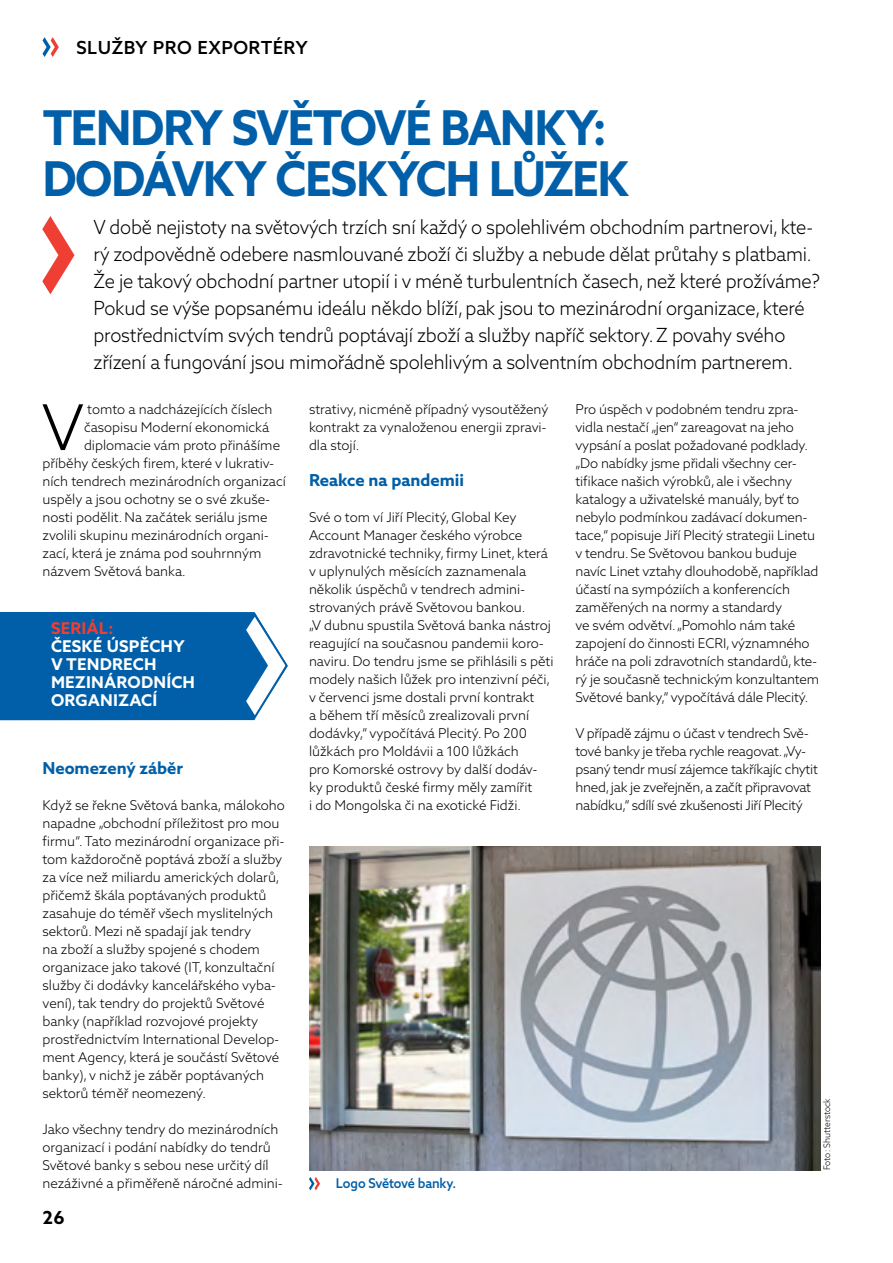
<style>
.page{position:relative;width:893px;height:1263px;background:#fff}
.page>*{position:absolute;margin:0;border:0;box-sizing:border-box;transform-origin:0 0}
.t1{font:300 63.15px "Azo Sans 2";color:#000}
.t2{font:700 48px/51px "Azo Sans 2";letter-spacing:-.045em;color:#005fa8;scale:.95 1}
.t3{font:300 19.5px/27px "Azo Sans 2";letter-spacing:-.01em;color:#000;scale:.95 1}
.t4{font:500 18px "Azo Sans 2";letter-spacing:.025em;color:#000}
.t5{font:700 18px "Azo Sans 2";color:#000}
.t6{font:700 16.5px "Azo Sans 2";color:#005fa8}
.t7{font:700 16.2px/18px "Azo Sans 2";letter-spacing:.01em;color:#fff}
.t8{font:700 16.2px "Azo Sans 2";letter-spacing:.01em;color:#ef3e33}
.t9{font:300 13.5px/18px "Azo Sans 2";color:#000}
.t10{font:300 13.5px/18px "Azo Sans 2";letter-spacing:-.02em;color:#000}
.t11{font:500 13.5px "Azo Sans 2";letter-spacing:-.01em;color:#005fa8;scale:.95 1}
.t12{font:300 9px "Azo Sans 2";color:#000;scale:.95 1}
</style>
<div class="page">
<svg style="left:43px;top:37px;width:16px;height:20px"></svg>
<img style="left:309px;top:846px;width:512px;height:324px">
<svg style="left:309px;top:1177px;width:11px;height:13px"></svg>
<svg style="left:42px;top:216px;width:32px;height:78px"></svg>
<svg style="left:0;top:611px;width:288px;height:110px;background:#1e72b2"></svg>
<h3 class="t4" style="left:77px;top:37px;width:233px">SLUŽBY PRO EXPORTÉRY</h3>
<h2 class="t2" style="left:43px;top:103px;width:619px">TENDRY SVĚTOVÉ BANKY:<br>DODÁVKY ČESKÝCH LŮŽEK</h2>
<p class="t3" style="left:94px;top:213px;width:766px">V době nejistoty na světových trzích sní každý o spolehlivém obchodním partnerovi, kte&shy;rý zodpovědně odebere nasmlouvané zboží či služby a nebude dělat průtahy s platbami.<br>Že je takový obchodní partner utopií i v méně turbulentních časech, než které prožíváme?<br>Pokud se výše popsanému ideálu někdo blíží, pak jsou to mezinárodní organizace, které prostřednictvím svých tendrů poptávají zboží a služby napříč sektory. Z povahy svého zřízení a fungování jsou mimořádně spolehlivým a solventním obchodním partnerem.</p>
<h1 class="t1" style="left:42px;top:390px;width:44px">V</h1>
<p class="t9" style="left:87px;top:400px;width:187px">tomto a nadcházejících číslech</p>
<p class="t9" style="left:309px;top:400px;width:241px">strativy, nicméně případný vysoutěžený kontrakt za vynaloženou energii zpravi&shy;dla stojí.</p>
<p class="t6" style="left:309px;top:470px;width:157px">Reakce na pandemii</p>
<p class="t9" style="left:309px;top:508px;width:246px">Své o tom ví Jiří Plecitý, Global Key Account Manager českého výrobce zdravotnické techniky, firmy Linet, která v uplynulých měsících zaznamenala několik úspěchů v tendrech admini&shy;strovaných právě Světovou bankou.<br>„V dubnu spustila Světová banka nástroj reagující na současnou pandemii koro&shy;naviru. Do tendru jsme se přihlásili s pěti modely našich lůžek pro intenzivní péči, v červenci jsme dostali první kontrakt<br>a během tří měsíců zrealizovali první dodávky,“ vypočítává Plecitý. Po 200 lůžkách pro Moldávii a 100 lůžkách<br>pro Komorské ostrovy by další dodáv&shy;ky produktů české firmy měly zamířit<br>i do Mongolska či na exotické Fidži.</p>
<p class="t9" style="left:575px;top:400px;width:245px">Pro úspěch v podobném tendru zpra&shy;vidla nestačí „jen“ zareagovat na jeho vypsání a poslat požadované podklady. „Do nabídky jsme přidali všechny cer&shy;tifikace našich výrobků, ale i všechny katalogy a uživatelské manuály, byť to nebylo podmínkou zadávací dokumen&shy;tace,“ popisuje Jiří Plecitý strategii Linetu v tendru. Se Světovou bankou buduje navíc Linet vztahy dlouhodobě, například účastí na sympóziích a konferencích zaměřených na normy a standardy<br>ve svém odvětví. „Pomohlo nám také zapojení do činnosti ECRI, významného hráče na poli zdravotních standardů, kte&shy;rý je současně technickým konzultantem Světové banky,“ vypočítává dále Plecitý.</p>
<p class="t10" style="left:575px;top:724px;width:244px">V případě zájmu o účast v tendrech Svě&shy;tové banky je třeba rychle reagovat. „Vy&shy;psaný tendr musí zájemce takříkajíc chytit hned, jak je zveřejněn, a začít připravovat nabídku,“ sdílí své zkušenosti Jiří Plecitý</p>
<p class="t9" style="left:84px;top:418px;width:187px">časopisu Moderní ekonomická</p>
<p class="t9" style="left:84px;top:436px;width:198px">diplomacie vám proto přinášíme</p>
<p class="t9" style="left:43px;top:454px;width:233px">příběhy českých firem, které v lukrativ-</p>
<p class="t9" style="left:43px;top:472px;width:245px">ních tendrech mezinárodních organizací</p>
<p class="t9" style="left:43px;top:490px;width:229px">uspěly a jsou ochotny se o své zkuše-</p>
<p class="t9" style="left:43px;top:508px;width:226px">nosti podělit. Na začátek seriálu jsme</p>
<p class="t9" style="left:43px;top:526px;width:227px">zvolili skupinu mezinárodních organi-</p>
<p class="t9" style="left:43px;top:544px;width:220px">zací, která je známa pod souhrnným</p>
<p class="t9" style="left:43px;top:562px;width:145px">názvem Světová banka.</p>
<p class="t8" style="left:51px;top:619px;width:64px">SERIÁL:</p>
<p class="t7" style="left:51px;top:638px;width:145px">ČESKÉ ÚSPĚCHY<br>V TENDRECH<br>MEZINÁRODNÍCH<br>ORGANIZACÍ</p>
<p class="t6" style="left:43px;top:758px;width:142px">Neomezený záběr</p>
<p class="t9" style="left:43px;top:796px;width:244px">Když se řekne Světová banka, málokoho napadne „obchodní příležitost pro mou firmu“. Tato mezinárodní organizace při&shy;tom každoročně poptává zboží a služby za více než miliardu amerických dolarů, přičemž škála poptávaných produktů zasahuje do téměř všech myslitelných sektorů. Mezi ně spadají jak tendry<br>na zboží a služby spojené s chodem organizace jako takové (IT, konzultační služby či dodávky kancelářského vyba&shy;vení), tak tendry do projektů Světové banky (například rozvojové projekty prostřednictvím International Develop&shy;ment Agency, která je součástí Světové banky), v nichž je záběr poptávaných sektorů téměř neomezený.</p>
<p class="t9" style="left:43px;top:1120px;width:241px">Jako všechny tendry do mezinárodních organizací i podání nabídky do tendrů Světové banky s sebou nese určitý díl nezáživné a přiměřeně náročné admini-</p>
<p class="t12" style="left:822px;top:1170px;width:77px;rotate:-90deg">Foto: Shutterstock</p>
<p class="t11" style="left:336px;top:1175px;width:128px">Logo Světové banky.</p>
<h3 class="t5" style="left:43px;top:1207px;width:24px">26</h3>
</div>
